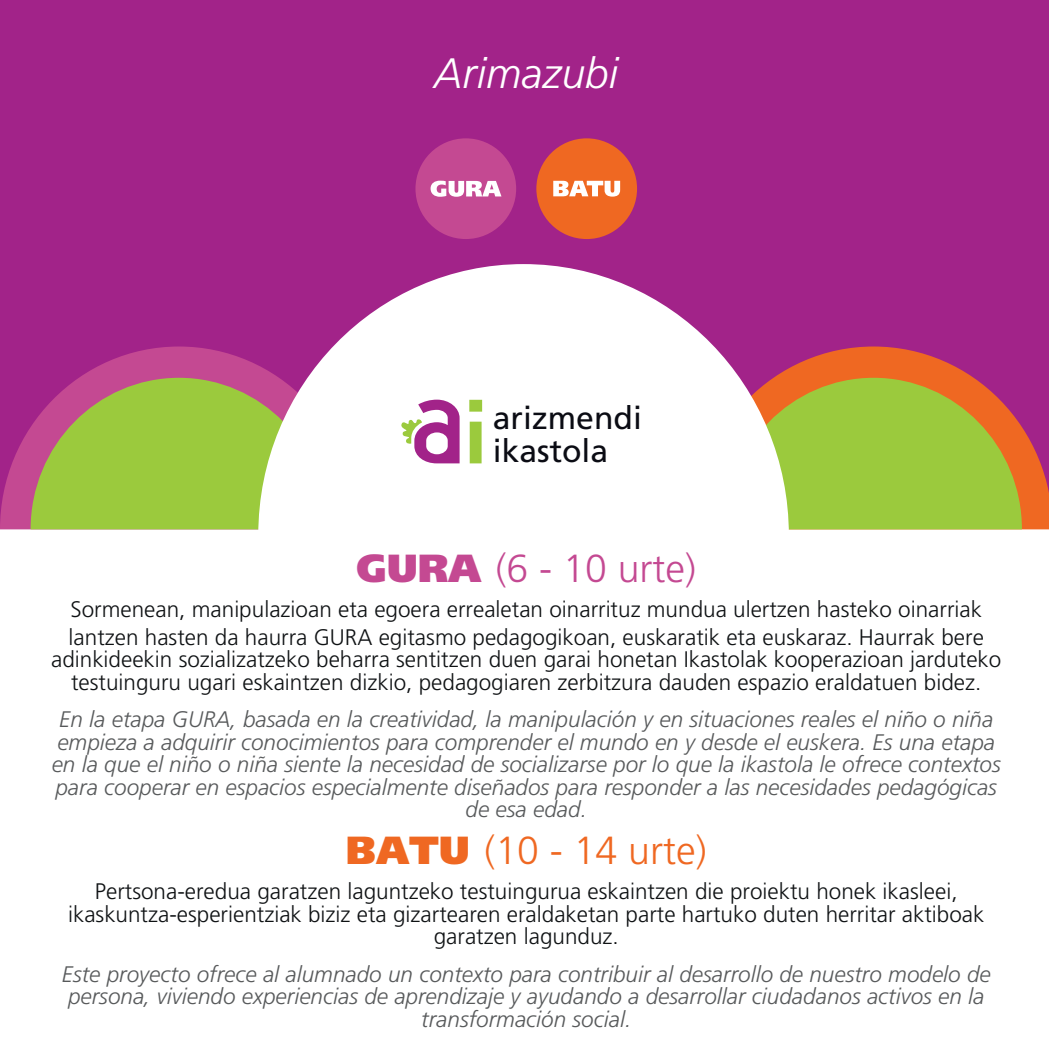
<style>
.page{position:relative;width:1049px;height:1049px;background:#fff}
.page>*{position:absolute;margin:0;border:0;box-sizing:border-box;transform-origin:0 0}
.t1{font:italic 300 42.5px "Frutiger LT Std";color:#fff}
.t2{font:300 39.25px "Frutiger LT Std";color:#ef6822}
.t3{font:300 39.25px "Frutiger LT Std";color:#c44992}
.t4{font:32px/33.2px "Frutiger LT Std";color:#0b0c14}
.t5{font:italic 300 22.5px/22.5px "Frutiger LT Std";color:rgb(15 18 20/.7);text-align:center}
.t6{font:300 22.5px/22.5px "Frutiger LT Std";color:#0f1214;text-align:center}
.s1{font-weight:900}
</style>
<div class="page">
<div style="left:0;top:0;width:1049px;height:528px;background:#a22389"></div>
<svg style="left:789px;top:346px;width:260px;height:183px"></svg>
<svg style="left:789px;top:378px;width:233px;height:151px;background:#a5b83b"></svg>
<svg style="left:0;top:346px;width:258px;height:183px"></svg>
<svg style="left:31px;top:378px;width:227px;height:151px;background:#a0b449"></svg>
<svg style="left:258px;top:264px;width:531px;height:266px;fill:#fff"></svg>
<div style="left:415px;top:138px;width:101px;height:101px;background:#c44992;border-radius:50%"></div>
<svg style="left:431px;top:181px;width:70px;height:16px"></svg>
<div style="left:536px;top:138px;width:101px;height:101px;background:#ef6822;border-radius:50%"></div>
<svg style="left:553px;top:181px;width:67px;height:16px"></svg>
<svg style="left:469px;top:400px;width:13px;height:63px"></svg>
<svg style="left:399px;top:400px;width:61px;height:63px"></svg>
<h1 class="t1" style="left:434px;top:49px;width:186px">Arimazubi</h1>
<h3 class="t4" style="left:493px;top:401px;width:151px">arizmendi ikastola</h3>
<h2 class="t3" style="left:356px;top:546px;width:341px"><span class="s1">GURA</span> (6 - 10 urte)</h2>
<p class="t6" style="left:69px;top:596px;width:917px;line-height:27.5px;text-align:left">Sormenean, manipulazioan eta egoera errealetan oinarrituz mundua ulertzen hasteko oinarriak lantzen hasten da haurra GURA egitasmo pedagogikoan, euskaratik eta euskaraz. Haurrak bere</p>
<p class="t6" style="left:51px;top:648px;width:952px">adinkideekin sozializatzeko beharra sentitzen duen garai honetan Ikastolak kooperazioan jarduteko testuinguru ugari eskaintzen dizkio, pedagogiaren zerbitzura dauden espazio eraldatuen bidez.</p>
<p class="t5" style="left:52px;top:708px;width:950px">En la etapa GURA, basada en la creatividad, la manipulación y en situaciones reales el niño o niña empieza a adquirir conocimientos para comprender el mundo en y desde el euskera. Es una etapa en la que el niño o niña siente la necesidad de socializarse por lo que la ikastola le ofrece contextos para cooperar en espacios especialmente diseñados para responder a las necesidades pedagógicas de esa edad.</p>
<h2 class="t2" style="left:346px;top:828px;width:362px"><span class="s1">BATU</span> (10 - 14 urte)</h2>
<p class="t6" style="left:68px;top:880px;width:918px">Pertsona-eredua garatzen laguntzeko testuingurua eskaintzen die proiektu honek ikasleei, ikaskuntza-esperientziak biziz eta gizartearen eraldaketan parte hartuko duten herritar aktiboak garatzen lagunduz.</p>
<p class="t5" style="left:62px;top:963px;width:930px">Este proyecto ofrece al alumnado un contexto para contribuir al desarrollo de nuestro modelo de persona, viviendo experiencias de aprendizaje y ayudando a desarrollar ciudadanos activos en la transformación social.</p>
</div>
